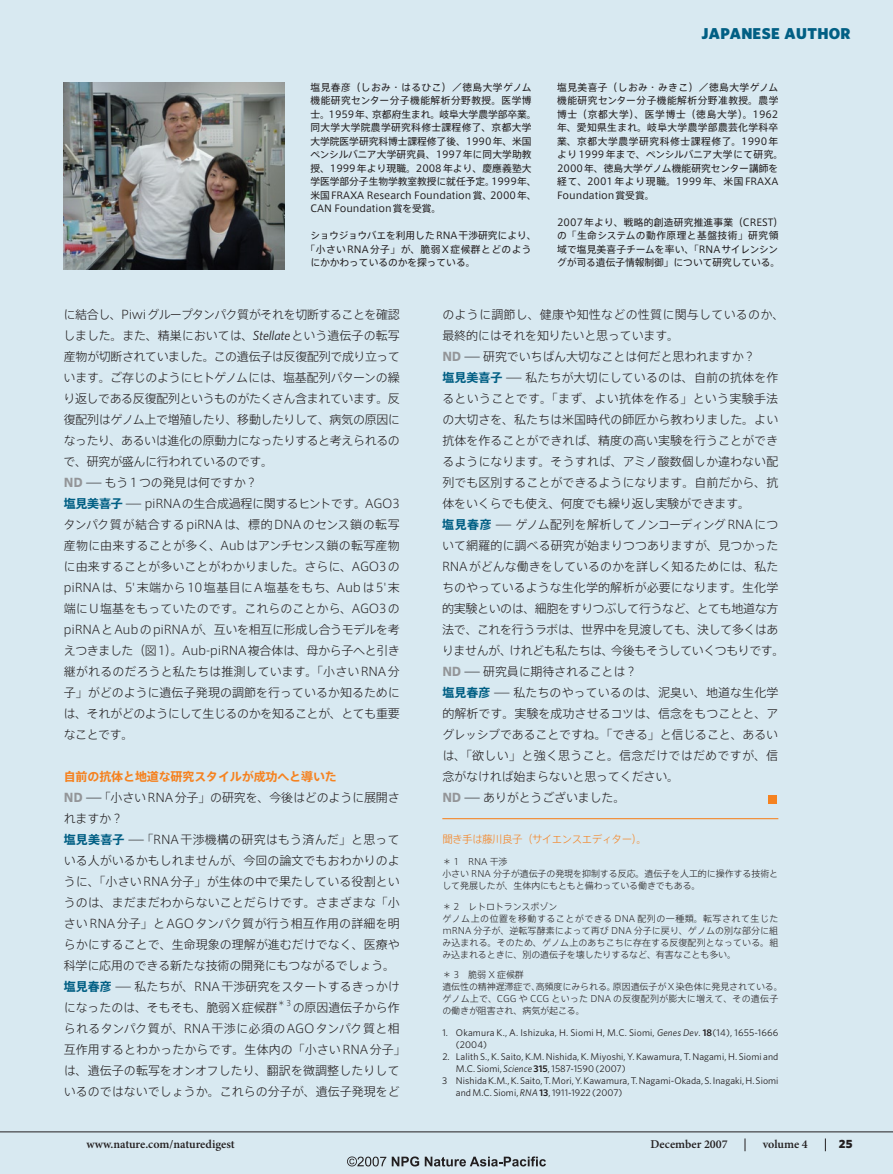
<style>
.page{position:relative;width:893px;height:1174px;background:#d8e9f1}
.page>*{position:absolute;margin:0;border:0;box-sizing:border-box;transform-origin:0 0}
.t1{font:900 15.75px "Whitney";letter-spacing:.02em;color:#015f84}
.t2{font:300 12px/21px "Axis Std";letter-spacing:-.005em;color:#231f20}
.t3{font:300 12px/21px "Axis Std";letter-spacing:-.025em;color:#231f20}
.t4{font:300 12px/21px "Axis Std";letter-spacing:-.005em;color:#231f20;scale:1.5 1}
.t5{font:600 12px "Minion Pro";color:#231f20}
.t6{font:900 12px "Whitney";color:#231f20}
.t7{font:300 10.5px "Axis Std";letter-spacing:-.05em;color:#f58220}
.t8{font:9.75px/13.5px "Axis Std";color:#231f20}
.t9{font:9.75px/12px "Whitney";letter-spacing:.005em;color:#231f20}
.t10{font:9.75px/13.5px "Axis Std";letter-spacing:.035em;color:#231f20}
.t11{font:9.75px "Axis Std";letter-spacing:.045em;color:#231f20}
.t12{font:300 9px/12px "Axis Std";letter-spacing:-.01em;color:#231f20}
.t13{font:300 7.8px "Axis Std";color:#231f20}
.s1{font-family:"Whitney";font-weight:400;font-style:italic;font-size:13.2px}
.s2{font-weight:800;color:#939598}
.s3{font-weight:700;color:#015f84}
.s4{font-weight:700;color:#f58220}
.s5{font-style:italic}
.s6{font-weight:600}
</style>
<div class="page">
<img style="left:64px;top:82px;width:221px;height:187px">
<hr style="left:0;top:1131px;width:893px;height:1px;background:#231f20">
<hr style="left:442px;top:818px;width:336px;height:1px;background:#f58220">
<div style="left:768px;top:795px;width:9px;height:9px;background:#f58220"></div>
<svg style="left:825px;top:1138px;width:1px;height:13px"></svg>
<svg style="left:745px;top:1138px;width:1px;height:13px"></svg>
<svg style="left:347px;top:1156px;width:39px;height:10px"></svg>
<svg style="left:392px;top:1156px;width:27px;height:10px"></svg>
<svg style="left:425px;top:1156px;width:121px;height:10px"></svg>
<p class="t8" style="left:310px;top:80px;width:228px">塩見春彦（しおみ・はるひこ）／徳島大学ゲノム機能研究センター分子機能解析分野教授。医学博士。1959年、京都府生まれ。岐阜大学農学部卒業。同大学大学院農学研究科修士課程修了、京都大学大学院医学研究科博士課程修了後、1990年、米国ペンシルバニア大学研究員、1997年に同大学助教授、1999年より現職。2008年より、慶應義塾大学医学部分子生物学教室教授に就任予定。1999年、米国FRAXA Research Foundation賞、2000年、<br>CAN Foundation賞を受賞。</p>
<p class="t8" style="left:310px;top:228px;width:228px">ショウジョウバエを利用したRNA干渉研究により、</p>
<p class="t11" style="left:306px;top:242px;width:228px">「小さいRNA分子」が、脆弱X症候群とどのよう</p>
<p class="t8" style="left:310px;top:255px;width:166px">にかかわっているのかを探っている。</p>
<h1 class="t1" style="left:701px;top:24px;width:151px">JAPANESE AUTHOR</h1>
<p class="t10" style="left:557px;top:80px;width:228px">塩見美喜子（しおみ・みきこ）／徳島大学ゲノム機能研究センター分子機能解析分野准教授。農学博士（京都大学）、医学博士（徳島大学）。1962年、愛知県生まれ。岐阜大学農学部農芸化学科卒業、京都大学農学研究科修士課程修了。1990年より1999年まで、ペンシルバニア大学にて研究。<br>2000年、徳島大学ゲノム機能研究センター講師を経て、2001 年より現職。1999 年、米国 FRAXA<br>Foundation賞受賞。</p>
<p class="t8" style="left:557px;top:215px;width:228px">2007年より、戦略的創造研究推進事業（CREST）の「生命システムの動作原理と基盤技術」研究領域で塩見美喜子チームを率い、「RNAサイレンシングが司る遺伝子情報制御」について研究している。</p>
<p class="t3" style="left:63px;top:303px;width:338px">に結合し、Piwiグループタンパク質がそれを切断することを確認しました。また、精巣においては、<span class="s1">Stellate</span>という遺伝子の転写産物が切断されていました。この遺伝子は反復配列で成り立っています。ご存じのようにヒトゲノムには、塩基配列パターンの繰り返しである反復配列というものがたくさん含まれています。反復配列はゲノム上で増殖したり、移動したりして、病気の原因になったり、あるいは進化の原動力になったりすると考えられるので、研究が盛んに行われているのです。<br><span class="s2">ND</span> — もう1つの発見は何ですか？<br><span class="s3">塩見美喜子</span> — piRNAの生合成過程に関するヒントです。AGO3タンパク質が結合するpiRNAは、標的DNAのセンス鎖の転写産物に由来することが多く、Aubはアンチセンス鎖の転写産物に由来することが多いことがわかりました。さらに、AGO3のpiRNAは、5'末端から10塩基目にA塩基をもち、Aubは5'末端にU塩基をもっていたのです。これらのことから、AGO3のpiRNAとAubのpiRNAが、互いを相互に形成し合うモデルを考えつきました（図1）。Aub-piRNA複合体は、母から子へと引き継がれるのだろうと私たちは推測しています。「小さいRNA分子」がどのように遺伝子発現の調節を行っているか知るためには、それがどのようにして生じるのかを知ることが、とても重要なことです。</p>
<p class="t4" style="left:64px;top:765px;width:226px"><span class="s4">自前の抗体と地道な研究スタイルが成功へと導いた<br></span><span class="s2">ND</span> — 「小さいRNA分子」の研究を、今後はどのように展開されますか？<br><span class="s3">塩見美喜子</span> — 「RNA干渉機構の研究はもう済んだ」と思っている人がいるかもしれませんが、今回の論文でもおわかりのように、「小さいRNA分子」が生体の中で果たしている役割というのは、まだまだわからないことだらけです。さまざまな「小さいRNA分子」とAGOタンパク質が行う相互作用の詳細を明らかにすることで、生命現象の理解が進むだけでなく、医療や科学に応用のできる新たな技術の開発にもつながるでしょう。<span class="s3">塩見春彦</span> — 私たちが、RNA干渉研究をスタートするきっかけになったのは、そもそも、脆弱X症候群</p>
<p class="t13" style="left:277px;top:996px;width:15px">＊3</p>
<p class="t2" style="left:64px;top:996px;width:344px;text-indent:229px">の原因遺伝子から作られるタンパク質が、RNA干渉に必須のAGOタンパク質と相互作用するとわかったからです。生体内の「小さいRNA分子」は、遺伝子の転写をオンオフしたり、翻訳を微調整したりしているのではないでしょうか。これらの分子が、遺伝子発現をど</p>
<p class="t2" style="left:442px;top:303px;width:344px">のように調節し、健康や知性などの性質に関与しているのか、最終的にはそれを知りたいと思っています。<br><span class="s2">ND</span> — 研究でいちばん大切なことは何だと思われますか？<br><span class="s3">塩見美喜子</span> — 私たちが大切にしているのは、自前の抗体を作るということです。「まず、よい抗体を作る」という実験手法の大切さを、私たちは米国時代の師匠から教わりました。よい抗体を作ることができれば、精度の高い実験を行うことができるようになります。そうすれば、アミノ酸数個しか違わない配列でも区別することができるようになります。自前だから、抗体をいくらでも使え、何度でも繰り返し実験ができます。<br><span class="s3">塩見春彦</span> — ゲノム配列を解析してノンコーディングRNAについて網羅的に調べる研究が始まりつつありますが、見つかった<br>RNAがどんな働きをしているのかを詳しく知るためには、私たちのやっているような生化学的解析が必要になります。生化学的実験といのは、細胞をすりつぶして行うなど、とても地道な方法で、これを行うラボは、世界中を見渡しても、決して多くはありませんが、けれども私たちは、今後もそうしていくつもりです。<br><span class="s2">ND</span> — 研究員に期待されることは？<br><span class="s3">塩見春彦</span> — 私たちのやっているのは、泥臭い、地道な生化学的解析です。実験を成功させるコツは、信念をもつことと、アグレッシブであることですね。「できる」と信じること、あるいは、「欲しい」と強く思うこと。信念だけではだめですが、信念がなければ始まらないと思ってください。<br><span class="s2">ND</span> — ありがとうございました。</p>
<p class="t7" style="left:442px;top:831px;width:206px">聞き手は藤川良子（サイエンスエディター）。</p>
<p class="t12" style="left:442px;top:855px;width:337px">＊ 1　RNA 干渉<br>小さい RNA 分子が遺伝子の発現を抑制する反応。遺伝子を人工的に操作する技術として発展したが、生体内にもともと備わっている働きでもある。</p>
<p class="t12" style="left:442px;top:899px;width:338px">＊ 2　レトロトランスポゾン<br>ゲノム上の位置を移動することができる DNA 配列の一種類。転写されて生じたmRNA 分子が、逆転写酵素によって再び DNA 分子に戻り、ゲノムの別な部分に組み込まれる。そのため、ゲノム上のあちこちに存在する反復配列となっている。組み込まれるときに、別の遺伝子を壊したりするなど、有害なことも多い。</p>
<p class="t12" style="left:442px;top:968px;width:342px">＊ 3　脆弱 X 症候群<br>遺伝性の精神遅滞症で、高頻度にみられる。原因遺伝子が X 染色体に発見されている。ゲノム上で、CGG や CCG といった DNA の反復配列が膨大に増えて、その遺伝子の働きが阻害され、病気が起こる。</p>
<p class="t9" style="left:456px;top:1026px;width:324px;text-indent:-14px">1. Okamura K., A. Ishizuka, H. Siomi H, M.C. Siomi, <span class="s5">Genes Dev</span>. <span class="s6">18</span>(14), 1655-1666 (2004)</p>
<p class="t9" style="left:442px;top:1050px;width:338px">2. Lalith S., K. Saito, K.M. Nishida, K. Miyoshi, Y. Kawamura, T. Nagami, H. Siomi and</p>
<p class="t9" style="left:456px;top:1062px;width:171px">M.C. Siomi, <span class="s5">Science</span> <span class="s6">315</span>, 1587-1590 (2007)</p>
<p class="t9" style="left:442px;top:1074px;width:338px">3 Nishida K.M., K. Saito, T. Mori, Y. Kawamura, T. Nagami-Okada, S. Inagaki, H. Siomi</p>
<p class="t9" style="left:456px;top:1086px;width:168px">and M.C. Siomi, <span class="s5">RNA</span><span class="s6">13</span>, 1911-1922 (2007)</p>
<p class="t5" style="left:86px;top:1136px;width:150px">www.nature.com/naturedigest</p>
<p class="t5" style="left:650px;top:1136px;width:79px">December 2007</p>
<p class="t5" style="left:763px;top:1136px;width:47px">volume 4</p>
<p class="t6" style="left:839px;top:1136px;width:15px">25</p>
</div>
